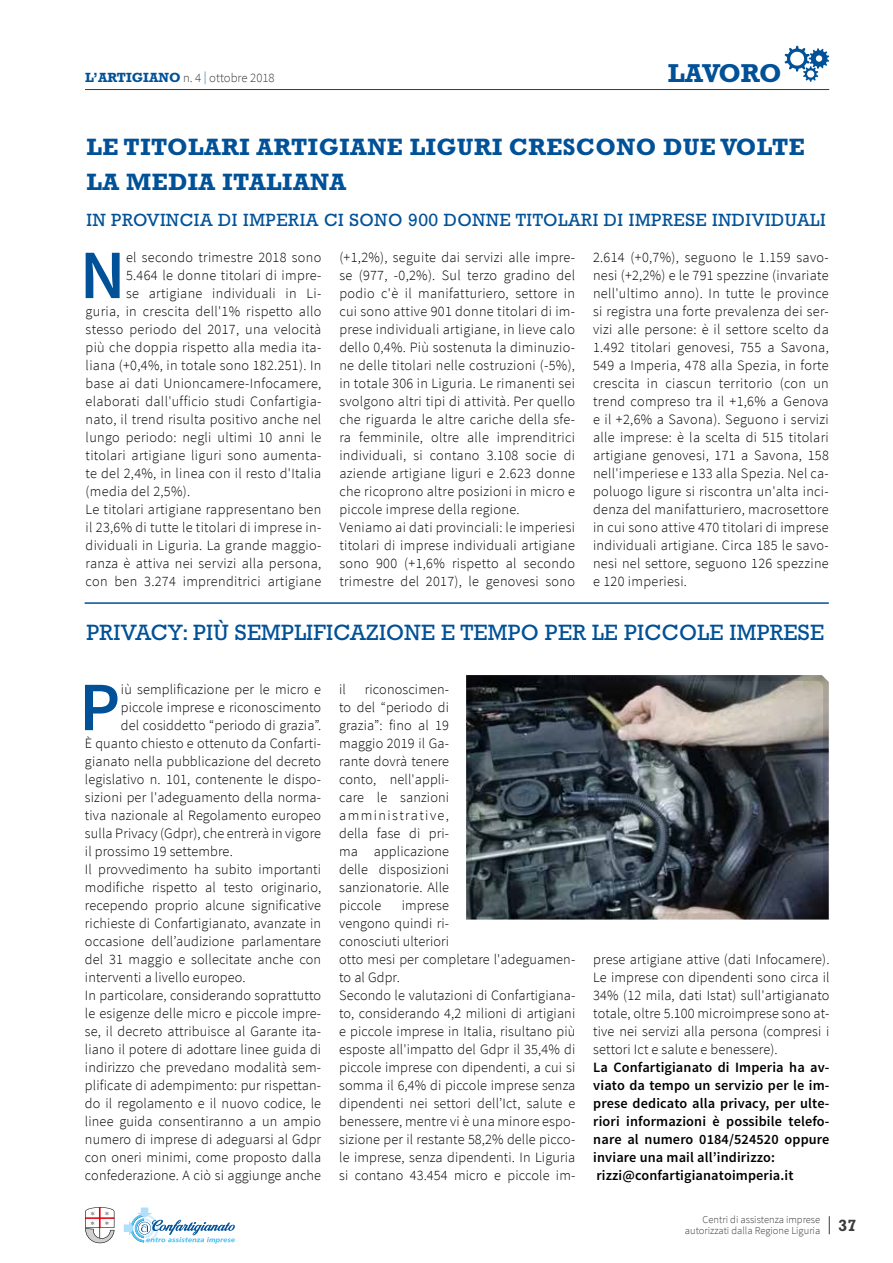
<style>
.page{position:relative;width:893px;height:1263px;background:#fff}
.page>*{position:absolute;margin:0;border:0;box-sizing:border-box;transform-origin:0 0}
.t1{font:600 69.3px "Source Sans Pro";color:#005197}
.t2{font:700 26.25px "Rockwell";letter-spacing:-.025em;color:#005197}
.t3{font:700 24px/35.7px "Rockwell";letter-spacing:.02em;color:#005197}
.t4{font:22.5px "Rockwell";letter-spacing:.01em;color:#005197}
.t5{font:18px "Rockwell";letter-spacing:.03em;color:#005197}
.t6{font:300 14.25px/18px "Source Sans Pro";letter-spacing:.01em;color:#000;text-align:justify}
.t7{font:600 14.25px/18px "Source Sans Pro";letter-spacing:.01em;color:#000}
.t8{font:300 12.75px "Source Sans Pro";color:#3b3b3a}
.t9{font:300 10.5px/10.5px "Source Sans Pro";color:#3b3b3a}
.s1{font-family:"Rockwell";font-weight:700;font-size:13.5px;color:#005197}
.s2{color:#005197}
</style>
<div class="page">
<hr style="left:85px;top:602px;width:744px;height:2px;background:#005197">
<svg style="left:785px;top:46px;width:44px;height:36px"></svg>
<svg style="left:466px;top:675px;width:363px;height:245px;background:#474d53"></svg>
<hr style="left:85px;top:89px;width:744px;height:1px;background:#3b3b3a">
<svg style="left:829px;top:1216px;width:1px;height:18px"></svg>
<svg style="left:124px;top:1207px;width:111px;height:36px"></svg>
<svg style="left:85px;top:1207px;width:30px;height:36px"></svg>
<p class="t8" style="left:85px;top:70px;width:191px"><span class="s1">L’ARTIGIANO</span> n. 4 <span class="s2">|</span> ottobre 2018</p>
<h2 class="t2" style="left:668px;top:57px;width:115px">LAVORO</h2>
<h3 class="t3" style="left:86px;top:128px;width:720px">LE TITOLARI ARTIGIANE LIGURI CRESCONO DUE VOLTE<br>LA MEDIA ITALIANA</h3>
<p class="t5" style="left:86px;top:210px;width:741px">IN PROVINCIA DI IMPERIA CI SONO 900 DONNE TITOLARI DI IMPRESE INDIVIDUALI</p>
<h1 class="t1" style="left:80px;top:231px;width:47px">N</h1>
<p class="t6" style="left:126px;top:248px;width:197px">el secondo trimestre 2018 sono</p>
<p class="t6" style="left:126px;top:266px;width:197px">5.464 le donne titolari di impre-</p>
<p class="t6" style="left:126px;top:284px;width:197px">se artigiane individuali in Li-</p>
<p class="t6" style="left:86px;top:302px;width:237px">guria, in crescita dell'1% rispetto allo</p>
<p class="t6" style="left:86px;top:320px;width:237px">stesso periodo del 2017, una velocità</p>
<p class="t6" style="left:86px;top:338px;width:237px">più che doppia rispetto alla media ita-</p>
<p class="t6" style="left:86px;top:356px;width:237px">liana (+0,4%, in totale sono 182.251). In</p>
<p class="t6" style="left:86px;top:374px;width:237px">base ai dati Unioncamere-Infocamere,</p>
<p class="t6" style="left:86px;top:392px;width:237px">elaborati dall'ufficio studi Confartigia-</p>
<p class="t6" style="left:86px;top:410px;width:237px">nato, il trend risulta positivo anche nel</p>
<p class="t6" style="left:86px;top:428px;width:237px">lungo periodo: negli ultimi 10 anni le</p>
<p class="t6" style="left:86px;top:446px;width:237px">titolari artigiane liguri sono aumenta-</p>
<p class="t6" style="left:86px;top:464px;width:237px">te del 2,4%, in linea con il resto d'Italia</p>
<p class="t6" style="left:86px;top:482px;width:106px">(media del 2,5%).</p>
<p class="t6" style="left:86px;top:500px;width:237px">Le titolari artigiane rappresentano ben</p>
<p class="t6" style="left:86px;top:518px;width:237px">il 23,6% di tutte le titolari di imprese in-</p>
<p class="t6" style="left:86px;top:536px;width:237px">dividuali in Liguria. La grande maggio-</p>
<p class="t6" style="left:86px;top:554px;width:237px">ranza è attiva nei servizi alla persona,</p>
<p class="t6" style="left:86px;top:572px;width:237px">con ben 3.274 imprenditrici artigiane</p>
<p class="t6" style="left:339px;top:248px;width:237px;text-align:left">(+1,2%), seguite dai servizi alle impre&shy;se (977, -0,2%). Sul terzo gradino del podio c'è il manifatturiero, settore in cui sono attive 901 donne titolari di im&shy;prese individuali artigiane, in lieve calo dello 0,4%. Più sostenuta la diminuzio&shy;ne delle titolari nelle costruzioni (-5%), in totale 306 in Liguria. Le rimanenti sei svolgono altri tipi di attività. Per quello che riguarda le altre cariche della sfe&shy;ra femminile, oltre alle imprenditrici individuali, si contano 3.108 socie di aziende artigiane liguri e 2.623 donne che ricoprono altre posizioni in micro e piccole imprese della regione.<br>Veniamo ai dati provinciali: le imperiesi titolari di imprese individuali artigiane sono 900 (+1,6% rispetto al secondo trimestre del 2017), le genovesi sono</p>
<p class="t6" style="left:593px;top:248px;width:237px">2.614 (+0,7%), seguono le 1.159 savo&shy;nesi (+2,2%) e le 791 spezzine (invariate nell'ultimo anno). In tutte le province si registra una forte prevalenza dei ser&shy;vizi alle persone: è il settore scelto da 1.492 titolari genovesi, 755 a Savona, 549 a Imperia, 478 alla Spezia, in forte crescita in ciascun territorio (con un trend compreso tra il +1,6% a Genova e il +2,6% a Savona). Seguono i servizi alle imprese: è la scelta di 515 titolari artigiane genovesi, 171 a Savona, 158 nell'imperiese e 133 alla Spezia. Nel ca&shy;poluogo ligure si riscontra un'alta inci&shy;denza del manifatturiero, macrosettore in cui sono attive 470 titolari di imprese individuali artigiane. Circa 185 le savo&shy;nesi nel settore, seguono 126 spezzine e 120 imperiesi.</p>
<h3 class="t4" style="left:86px;top:619px;width:739px">PRIVACY: PIÙ SEMPLIFICAZIONE E TEMPO PER LE PICCOLE IMPRESE</h3>
<h1 class="t1" style="left:79px;top:663px;width:43px">P</h1>
<p class="t6" style="left:121px;top:680px;width:202px">iù semplificazione per le micro e</p>
<p class="t6" style="left:121px;top:698px;width:202px">piccole imprese e riconoscimento</p>
<p class="t6" style="left:121px;top:716px;width:202px">del cosiddetto “periodo di grazia”.</p>
<p class="t6" style="left:85px;top:734px;width:238px">È quanto chiesto e ottenuto da Confarti-</p>
<p class="t6" style="left:85px;top:752px;width:238px">gianato nella pubblicazione del decreto</p>
<p class="t6" style="left:85px;top:770px;width:238px">legislativo n. 101, contenente le dispo-</p>
<p class="t6" style="left:85px;top:788px;width:238px">sizioni per l'adeguamento della norma-</p>
<p class="t6" style="left:85px;top:806px;width:238px">tiva nazionale al Regolamento europeo</p>
<p class="t6" style="left:85px;top:824px;width:238px">sulla Privacy (Gdpr), che entrerà in vigore</p>
<p class="t6" style="left:85px;top:842px;width:149px">il prossimo 19 settembre.</p>
<p class="t6" style="left:85px;top:860px;width:238px">Il provvedimento ha subito importanti</p>
<p class="t6" style="left:85px;top:878px;width:238px">modifiche rispetto al testo originario,</p>
<p class="t6" style="left:85px;top:896px;width:238px">recependo proprio alcune significative</p>
<p class="t6" style="left:85px;top:914px;width:238px">richieste di Confartigianato, avanzate in</p>
<p class="t6" style="left:85px;top:932px;width:238px">occasione dell’audizione parlamentare</p>
<p class="t6" style="left:85px;top:950px;width:238px">del 31 maggio e sollecitate anche con</p>
<p class="t6" style="left:85px;top:968px;width:162px">interventi a livello europeo.</p>
<p class="t6" style="left:85px;top:986px;width:238px">In particolare, considerando soprattutto</p>
<p class="t6" style="left:85px;top:1004px;width:238px">le esigenze delle micro e piccole impre-</p>
<p class="t6" style="left:85px;top:1022px;width:238px">se, il decreto attribuisce al Garante ita-</p>
<p class="t6" style="left:85px;top:1040px;width:238px">liano il potere di adottare linee guida di</p>
<p class="t6" style="left:85px;top:1058px;width:238px">indirizzo che prevedano modalità sem-</p>
<p class="t6" style="left:85px;top:1076px;width:238px">plificate di adempimento: pur rispettan-</p>
<p class="t6" style="left:85px;top:1094px;width:238px">do il regolamento e il nuovo codice, le</p>
<p class="t6" style="left:85px;top:1112px;width:238px">linee guida consentiranno a un ampio</p>
<p class="t6" style="left:85px;top:1130px;width:238px">numero di imprese di adeguarsi al Gdpr</p>
<p class="t6" style="left:85px;top:1148px;width:238px">con oneri minimi, come proposto dalla</p>
<p class="t6" style="left:85px;top:1166px;width:238px">confederazione. A ciò si aggiunge anche</p>
<p class="t6" style="left:339px;top:680px;width:8px">il</p>
<p class="t6" style="left:339px;top:680px;width:111px;text-indent:26px">riconoscimen&shy;to del “periodo di grazia”: fino al 19 maggio 2019 il Ga&shy;rante dovrà tenere conto, nell'appli&shy;care le sanzioni amministrative, della fase di pri&shy;ma applicazione delle disposizioni sanzionatorie. Alle piccole</p>
<p class="t6" style="left:339px;top:896px;width:238px;text-align:left;text-indent:63px">imprese<br>vengono quindi ri-<br>conosciuti ulteriori<br>otto mesi per completare l'adeguamen&shy;to al Gdpr.<br>Secondo le valutazioni di Confartigiana&shy;to, considerando 4,2 milioni di artigiani e piccole imprese in Italia, risultano più esposte all'impatto del Gdpr il 35,4% di piccole imprese con dipendenti, a cui si somma il 6,4% di piccole imprese senza dipendenti nei settori dell’Ict, salute e benessere, mentre vi è una minore espo&shy;sizione per il restante 58,2% delle picco&shy;le imprese, senza dipendenti. In Liguria si contano 43.454 micro e piccole im-</p>
<p class="t6" style="left:593px;top:950px;width:238px">prese artigiane attive (dati Infocamere).<br>Le imprese con dipendenti sono circa il 34% (12 mila, dati Istat) sull'artigianato totale, oltre 5.100 microimprese sono at&shy;tive nei servizi alla persona (compresi i settori Ict e salute e benessere).</p>
<p class="t7" style="left:593px;top:1059px;width:238px">La Confartigianato di Imperia ha av&shy;viato da tempo un servizio per le im&shy;prese dedicato alla privacy, per ulte&shy;riori informazioni è possibile telefo&shy;nare al numero 0184/524520 oppure inviare una mail all’indirizzo: rizzi@confartigianatoimperia.it</p>
<p class="t9" style="left:685px;top:1215px;width:173px;text-indent:18px">Centri di assistenza imprese autorizzati dalla Regione Liguria <sup>37</sup></p>
</div>
